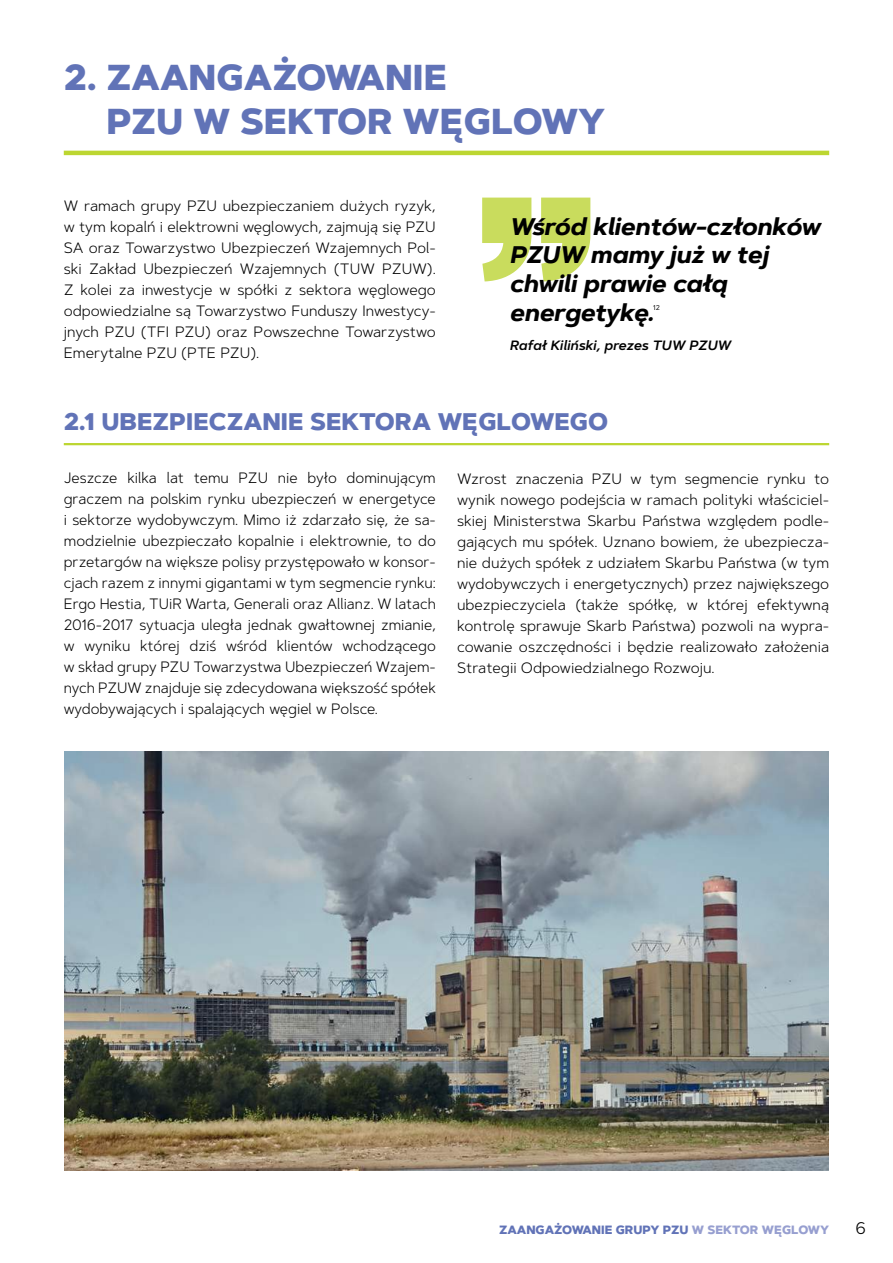
<style>
.page{position:relative;width:893px;height:1263px;background:#fff}
.page>*{position:absolute;margin:0;border:0;box-sizing:border-box;transform-origin:0 0}
.t1{font:900 225px "Sonny Gothic";color:#c9dc5d}
.t2{font:800 36px/43.2px "Artegra Sans";color:#6173b7}
.t3{font:italic 700 24px/28.8px "Artegra Sans";color:#000}
.t4{font:800 24px "Artegra Sans";color:#6173b7}
.t5{font:300 18px "Basic Sans Alt";color:#000}
.t6{font:300 15px/21px "Artegra Sans";color:#000;text-align:justify}
.t7{font:italic 600 13.5px "Artegra Sans";color:#000}
.t8{font:800 12px "Artegra Sans";color:#6173b7}
.t9{font:7.05px "Artegra Sans";color:#000}
.s1{color:#979fd0}
</style>
<div class="page">
<hr style="left:64px;top:151px;width:765px;height:4px;background:#bcd631">
<img style="left:65px;top:751px;width:763px;height:419px">
<hr style="left:64px;top:443px;width:765px;height:2px;background:#bcd631">
<h2 class="t2" style="left:107px;top:56px;width:500px;text-indent:-43px">2. ZAANGAŻOWANIE<br>PZU W SEKTOR WĘGLOWY</h2>
<p class="t6" style="left:64px;top:195px;width:374px">W ramach grupy PZU ubezpieczaniem dużych ryzyk, w tym kopalń i elektrowni węglowych, zajmują się PZU SA oraz Towarzystwo Ubezpieczeń Wzajemnych Pol&shy;ski Zakład Ubezpieczeń Wzajemnych (TUW PZUW).<br>Z kolei za inwestycje w spółki z sektora węglowego</p>
<h1 class="t1" style="left:475px;top:14px;width:124px">„</h1>
<p class="t6" style="left:64px;top:300px;width:374px">odpowiedzialne są Towarzystwo Funduszy Inwestycy&shy;jnych PZU (TFI PZU) oraz Powszechne Towarzystwo Emerytalne PZU (PTE PZU).</p>
<h3 class="t3" style="left:510px;top:212px;width:312px">Wśród klientów-członków<br>PZUW mamy już w tej chwili prawie całą energetykę.</h3>
<p class="t9" style="left:653px;top:302px;width:8px">12</p>
<p class="t7" style="left:510px;top:335px;width:223px">Rafał Kiliński, prezes TUW PZUW</p>
<h3 class="t4" style="left:64px;top:403px;width:546px">2.1 UBEZPIECZANIE SEKTORA WĘGLOWEGO</h3>
<p class="t6" style="left:64px;top:467px;width:374px">Jeszcze kilka lat temu PZU nie było dominującym graczem na polskim rynku ubezpieczeń w energetyce i sektorze wydobywczym. Mimo iż zdarzało się, że sa&shy;modzielnie ubezpieczało kopalnie i elektrownie, to do przetargów na większe polisy przystępowało w konsor&shy;cjach razem z innymi gigantami w tym segmencie rynku:<br>Ergo Hestia, TUiR Warta, Generali oraz Allianz. W latach 2016-2017 sytuacja uległa jednak gwałtownej zmianie, w wyniku której dziś wśród klientów wchodzącego w skład grupy PZU Towarzystwa Ubezpieczeń Wzajem&shy;nych PZUW znajduje się zdecydowana większość spółek wydobywających i spalających węgiel w Polsce.</p>
<p class="t6" style="left:457px;top:468px;width:374px">Wzrost znaczenia PZU w tym segmencie rynku to wynik nowego podejścia w ramach polityki właściciel&shy;skiej Ministerstwa Skarbu Państwa względem podle&shy;gających mu spółek. Uznano bowiem, że ubezpiecza&shy;nie dużych spółek z udziałem Skarbu Państwa (w tym wydobywczych i energetycznych) przez największego ubezpieczyciela (także spółkę, w której efektywną kontrolę sprawuje Skarb Państwa) pozwoli na wypra&shy;cowanie oszczędności i będzie realizowało założenia Strategii Odpowiedzialnego Rozwoju.</p>
<p class="t8" style="left:499px;top:1220px;width:332px">ZAANGAŻOWANIE GRUPY PZU <span class="s1">W SEKTOR WĘGLOWY</span></p>
<p class="t5" style="left:855px;top:1217px;width:12px">6</p>
</div>
